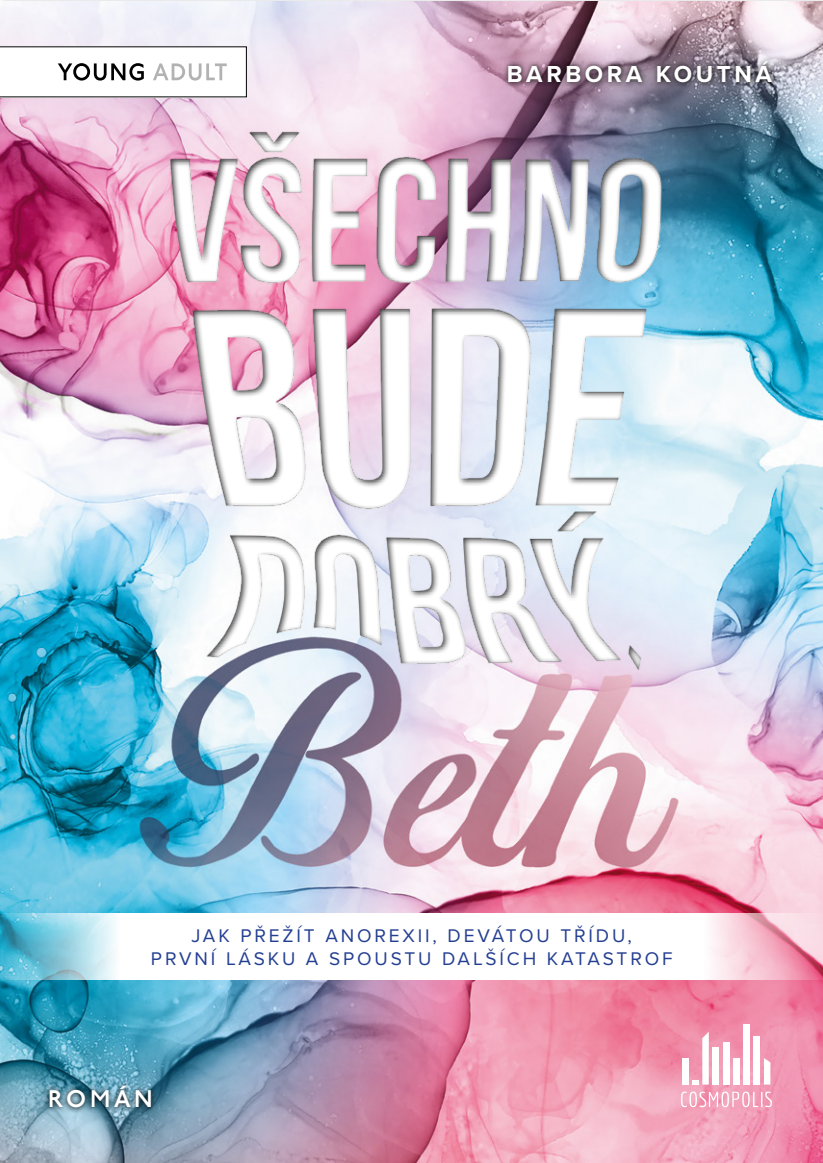
<style>
.page{position:relative;width:823px;height:1163px;background:#fff}
.page>*{position:absolute;margin:0;border:0;box-sizing:border-box;transform-origin:0 0}
.t1{font:700 24px "Proxima Nova";letter-spacing:.15em;color:#fff}
.t2{font:24px "P22 Underground Pro Demi";letter-spacing:.155em;color:#fff}
.t3{font:19px/22.8px "Proxima Nova";letter-spacing:.15em;color:#243f92;text-align:center}
</style>
<div class="page">
<img style="left:0;top:2px;width:822px;height:1160px">
<div style="left:0;top:46px;width:247px;height:51px;background:#fff"></div>
<svg style="left:58px;top:63px;width:86px;height:18px"></svg>
<svg style="left:153px;top:63px;width:73px;height:18px"></svg>
<svg style="left:44px;top:1079px;width:113px;height:34px;background:#517f92"></svg>
<svg style="left:680px;top:1091px;width:91px;height:15px"></svg>
<div style="left:712px;top:1046px;width:6px;height:38px;background:#fff"></div>
<div style="left:722px;top:1041px;width:6px;height:43px;background:#fff"></div>
<div style="left:732px;top:1057px;width:7px;height:27px;background:#fff"></div>
<svg style="left:763px;top:1057px;width:7px;height:27px"></svg>
<div style="left:681px;top:1057px;width:6px;height:27px;background:#fff"></div>
<svg style="left:691px;top:1031px;width:17px;height:53px"></svg>
<div style="left:743px;top:1023px;width:6px;height:61px;background:#fff"></div>
<div style="left:753px;top:1036px;width:6px;height:48px;background:#fff"></div>
<svg style="left:502px;top:55px;width:275px;height:33px;background:#796777"></svg>
<svg style="left:420px;top:913px;width:402px;height:66px"></svg>
<svg style="left:0;top:913px;width:420px;height:66px"></svg>
<p class="t1" style="left:506px;top:56px;width:266px">BARBORA KOUTNÁ</p>
<p class="t3" style="left:151px;top:923px;width:523px">JAK PŘEŽÍT ANOREXII, DEVÁTOU TŘÍDU,<br>PRVNÍ LÁSKU A SPOUSTU DALŠÍCH KATASTROF</p>
<p class="t2" style="left:48px;top:1081px;width:106px">ROMÁN</p>
</div>
